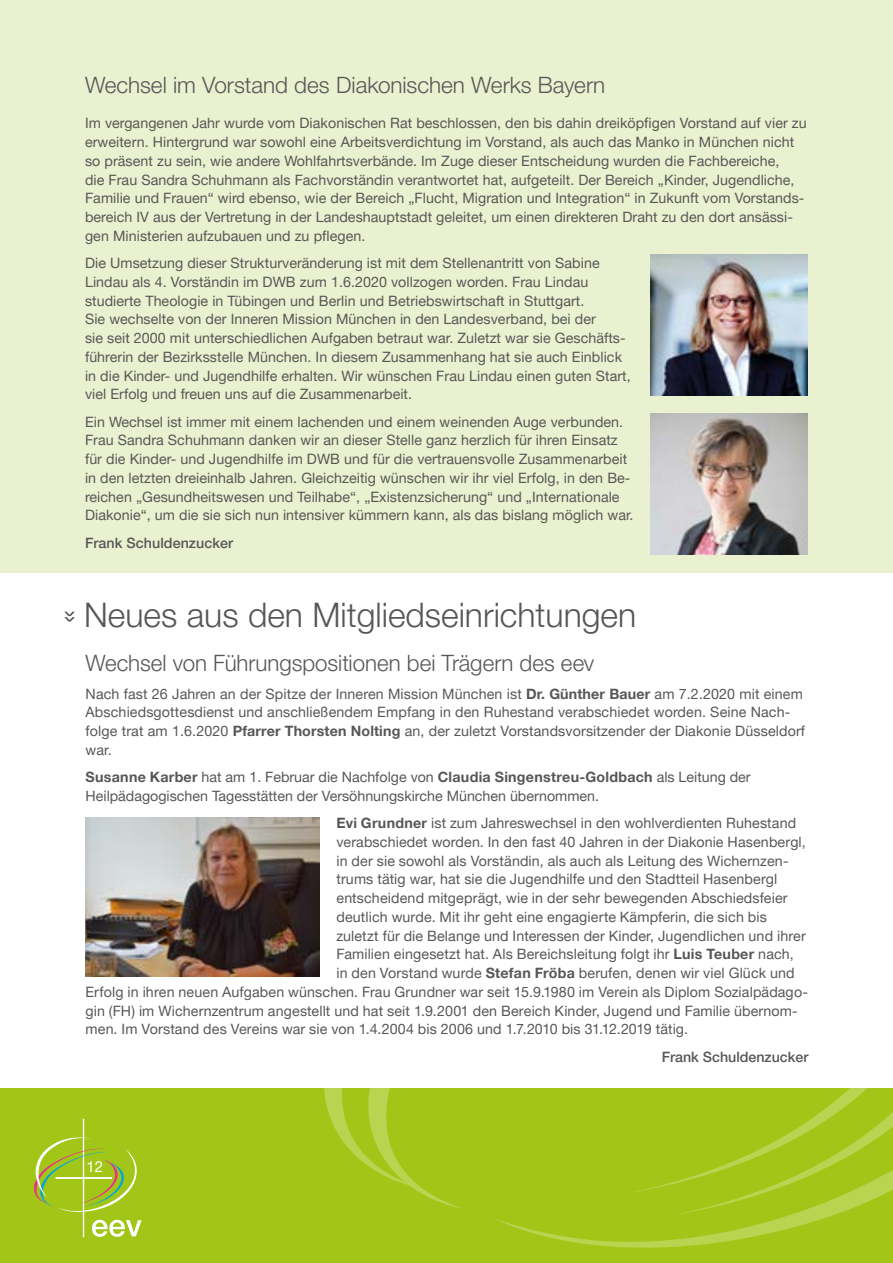
<style>
.page{position:relative;width:893px;height:1263px;background:#fff}
.page>*{position:absolute;margin:0;border:0;box-sizing:border-box;transform-origin:0 0}
.Headline{font:300 33.75px "Helvetica Neue LT Pro";color:#575756}
.Subheadline{font:300 22.5px "Helvetica Neue LT Pro";color:#575756}
.Autorbeschreibung{font:300 22.5px "Helvetica Neue LT Pro";color:#575756}
.t1{font:15px "Helvetica Neue LT Pro";color:#fff}
.Fließtext{font:14.25px/18.8px "Helvetica Neue LT Pro";letter-spacing:.005em;color:#575756}
.Autorbeschreibung-2{font:14.25px/18.8px "Helvetica Neue LT Pro";letter-spacing:.01em;color:#575756}
.Fließtext-2{font:500 14.25px "Helvetica Neue LT Pro";letter-spacing:.005em;color:#575756}
.Autorbeschreibung-3{font:500 14.25px "Helvetica Neue LT Pro";color:#575756}
.s1{font-weight:700}
</style>
<div class="page">
<div style="left:0;top:0;width:893px;height:573px;background:#eaf1d0"></div>
<div style="left:0;top:1089px;width:893px;height:174px;background:#a2c617"></div>
<svg style="left:306px;top:1088px;width:45px;height:63px"></svg>
<svg style="left:351px;top:1088px;width:140px;height:120px"></svg>
<svg style="left:491px;top:1088px;width:402px;height:160px"></svg>
<div style="left:83px;top:1119px;width:1px;height:118px;border:1px solid #fff"></div>
<svg style="left:34px;top:1136px;width:103px;height:77px"></svg>
<svg style="left:92px;top:1220px;width:50px;height:17px"></svg>
<svg style="left:64px;top:612px;width:11px;height:9px"></svg>
<img style="left:86px;top:817px;width:233px;height:159px">
<img style="left:651px;top:255px;width:157px;height:140px">
<img style="left:651px;top:414px;width:157px;height:140px">
<p class="Autorbeschreibung" style="left:85px;top:71px;width:522px">Wechsel im Vorstand des Diakonischen Werks Bayern</p>
<p class="Fließtext" style="left:85px;top:114px;width:723px">Im vergangenen Jahr wurde vom Diakonischen Rat beschlossen, den bis dahin dreiköpfigen Vorstand auf vier zu erweitern. Hintergrund war sowohl eine Arbeitsverdichtung im Vorstand, als auch das Manko in München nicht so präsent zu sein, wie andere Wohlfahrtsverbände. Im Zuge dieser Entscheidung wurden die Fachbereiche,<br>die Frau Sandra Schuhmann als Fachvorständin verantwortet hat, aufgeteilt. Der Bereich „Kinder, Jugendliche, Familie und Frauen“ wird ebenso, wie der Bereich „Flucht, Migration und Integration“ in Zukunft vom Vorstands&shy;bereich IV aus der Vertretung in der Landeshauptstadt geleitet, um einen direkteren Draht zu den dort ansässi&shy;gen Ministerien aufzubauen und zu pflegen.</p>
<p class="Fließtext" style="left:85px;top:253px;width:547px">Die Umsetzung dieser Strukturveränderung ist mit dem Stellenantritt von Sabine Lindau als 4. Vorständin im DWB zum 1.6.2020 vollzogen worden. Frau Lindau studierte Theologie in Tübingen und Berlin und Betriebswirtschaft in Stuttgart.<br>Sie wechselte von der Inneren Mission München in den Landesverband, bei der<br>sie seit 2000 mit unterschiedlichen Aufgaben betraut war. Zuletzt war sie Geschäfts&shy;führerin der Bezirksstelle München. In diesem Zusammenhang hat sie auch Einblick in die Kinder- und Jugendhilfe erhalten. Wir wünschen Frau Lindau einen guten Start, viel Erfolg und freuen uns auf die Zusammenarbeit.</p>
<p class="Fließtext" style="left:85px;top:412px;width:550px">Ein Wechsel ist immer mit einem lachenden und einem weinenden Auge verbunden.<br>Frau Sandra Schuhmann danken wir an dieser Stelle ganz herzlich für ihren Einsatz für die Kinder- und Jugendhilfe im DWB und für die vertrauensvolle Zusammenarbeit in den letzten dreieinhalb Jahren. Gleichzeitig wünschen wir ihr viel Erfolg, in den Be&shy;reichen „Gesundheitswesen und Teilhabe“, „Existenzsicherung“ und „Internationale Diakonie“, um die sie sich nun intensiver kümmern kann, als das bislang möglich war.</p>
<p class="Fließtext-2" style="left:85px;top:534px;width:150px">Frank Schuldenzucker</p>
<p class="Headline" style="left:84px;top:594px;width:553px">Neues aus den Mitgliedseinrichtungen</p>
<p class="Subheadline" style="left:86px;top:650px;width:510px">Wechsel von Führungspositionen bei Trägern des eev</p>
<p class="Autorbeschreibung-2" style="left:86px;top:684px;width:721px">Nach fast 26 Jahren an der Spitze der Inneren Mission München ist <span class="s1">Dr. Günther Bauer</span> am 7.2.2020 mit einem Abschiedsgottesdienst und anschließendem Empfang in den Ruhestand verabschiedet worden. Seine Nach&shy;folge trat am 1.6.2020 <span class="s1">Pfarrer Thorsten Nolting</span> an, der zuletzt Vorstandsvorsitzender der Diakonie Düsseldorf war.</p>
<p class="Autorbeschreibung-2" style="left:86px;top:767px;width:667px"><span class="s1">Susanne Karber</span> hat am 1. Februar die Nachfolge von <span class="s1">Claudia Singenstreu-Goldbach</span> als Leitung der<br>Heilpädagogischen Tagesstätten der Versöhnungskirche München übernommen.</p>
<p class="Autorbeschreibung-2" style="left:336px;top:813px;width:461px"><span class="s1">Evi Grundner</span> ist zum Jahreswechsel in den wohlverdienten Ruhestand</p>
<p class="Autorbeschreibung-2" style="left:336px;top:832px;width:471px">verabschiedet worden. In den fast 40 Jahren in der Diakonie Hasenbergl,</p>
<p class="Autorbeschreibung-2" style="left:336px;top:851px;width:454px">in der sie sowohl als Vorständin, als auch als Leitung des Wichernzen-</p>
<p class="Autorbeschreibung-2" style="left:336px;top:870px;width:442px">trums tätig war, hat sie die Jugendhilfe und den Stadtteil Hasenbergl</p>
<p class="Autorbeschreibung-2" style="left:336px;top:888px;width:453px">entscheidend mitgeprägt, wie in der sehr bewegenden Abschiedsfeier</p>
<p class="Autorbeschreibung-2" style="left:336px;top:907px;width:432px">deutlich wurde. Mit ihr geht eine engagierte Kämpferin, die sich bis</p>
<p class="Autorbeschreibung-2" style="left:336px;top:926px;width:471px">zuletzt für die Belange und Interessen der Kinder, Jugendlichen und ihrer</p>
<p class="Autorbeschreibung-2" style="left:336px;top:945px;width:459px">Familien eingesetzt hat. Als Bereichsleitung folgt ihr <span class="s1">Luis Teuber</span> nach,</p>
<p class="Autorbeschreibung-2" style="left:336px;top:963px;width:460px">in den Vorstand wurde <span class="s1">Stefan Fröba</span> berufen, denen wir viel Glück und</p>
<p class="Autorbeschreibung-2" style="left:86px;top:982px;width:724px">Erfolg in ihren neuen Aufgaben wünschen. Frau Grundner war seit 15.9.1980 im Verein als Diplom Sozialpädago-</p>
<p class="Autorbeschreibung-2" style="left:86px;top:1001px;width:714px">gin (FH) im Wichernzentrum angestellt und hat seit 1.9.2001 den Bereich Kinder, Jugend und Familie übernom-</p>
<p class="Autorbeschreibung-2" style="left:86px;top:1020px;width:604px">men. Im Vorstand des Vereins war sie von 1.4.2004 bis 2006 und 1.7.2010 bis 31.12.2019 tätig.</p>
<p class="Autorbeschreibung-3" style="left:662px;top:1048px;width:148px">Frank Schuldenzucker</p>
<p class="t1" style="left:86px;top:1157px;width:18px">12</p>
</div>
